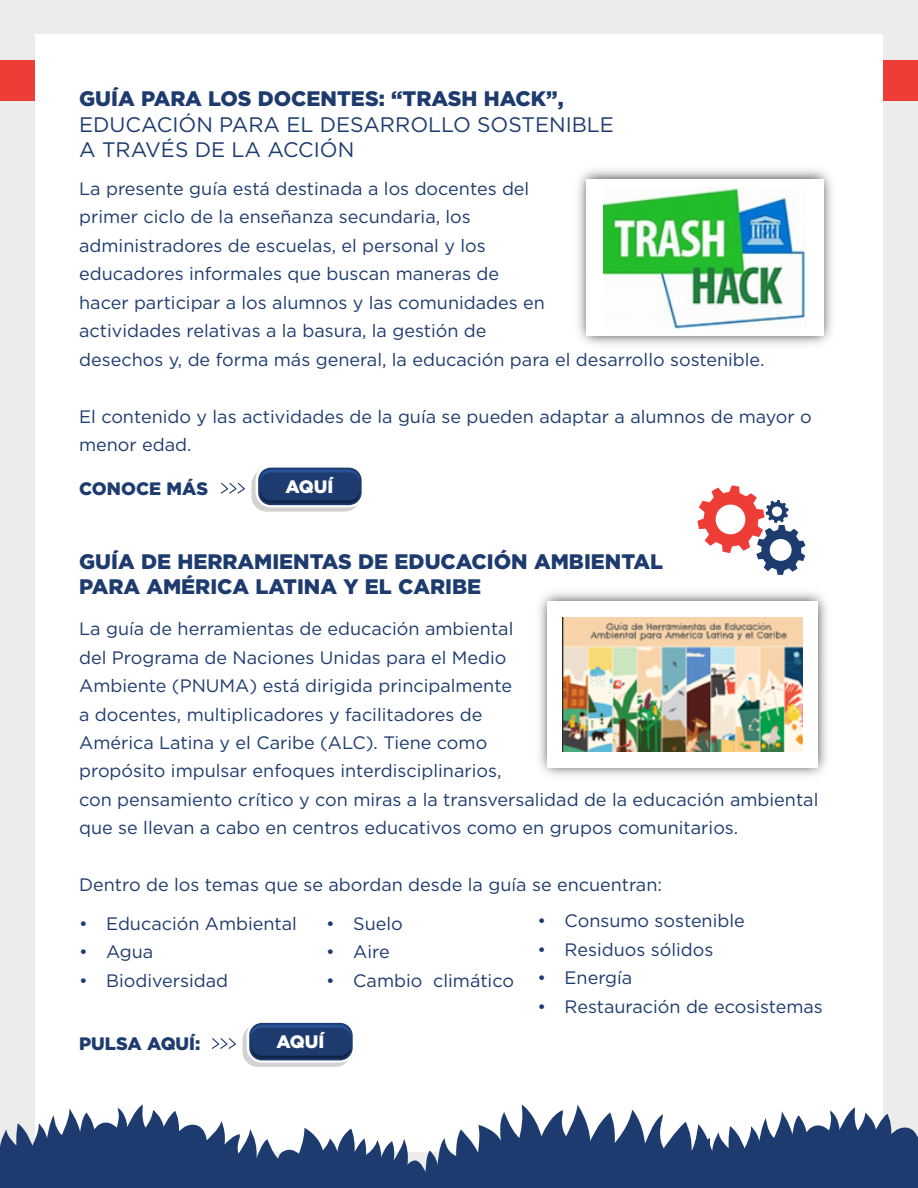
<style>
.page{position:relative;width:918px;height:1188px;background:#ececeb}
.page>*{position:absolute;margin:0;border:0;box-sizing:border-box;transform-origin:0 0}
.t1{font:900 21px/25.2px "Gotham";color:#1d3b6e}
.t2{font:21px/25.2px "Gotham";color:#1d3b6e}
.t3{font:18px/28.5px "Gotham";color:#1d3b6e}
.t4{font:900 18px "Gotham";color:#1d3b6e}
.t5{font:900 18px "Gotham";color:#fff}
</style>
<div class="page">
<div style="left:0;top:61px;width:918px;height:40px;background:#ee3d36"></div>
<div style="left:35px;top:35px;width:848px;height:1117px;background:#fff"></div>
<svg style="left:0;top:1104px;width:918px;height:84px;fill:#1d3b6e"></svg>
<svg style="left:251px;top:469px;width:109px;height:43px"></svg>
<svg style="left:256px;top:465px;width:108px;height:42px"></svg>
<svg style="left:258px;top:468px;width:104px;height:37px;background:#254273"></svg>
<svg style="left:220px;top:482px;width:25px;height:12px"></svg>
<svg style="left:242px;top:1024px;width:109px;height:43px"></svg>
<svg style="left:247px;top:1020px;width:108px;height:43px"></svg>
<svg style="left:249px;top:1023px;width:104px;height:37px;background:#254273"></svg>
<svg style="left:211px;top:1038px;width:25px;height:11px"></svg>
<img style="left:539px;top:592px;width:288px;height:184px">
<div style="left:547px;top:601px;width:271px;height:166px;background:#fff"></div>
<img style="left:563px;top:617px;width:239px;height:134px">
<img style="left:578px;top:169px;width:254px;height:176px">
<div style="left:586px;top:179px;width:238px;height:157px;background:#fff"></div>
<img style="left:603px;top:187px;width:203px;height:141px">
<svg style="left:697px;top:485px;width:109px;height:90px"></svg>
<p class="t1" style="left:79px;top:86px;width:486px">GUÍA PARA LOS DOCENTES: “TRASH HACK”,</p>
<p class="t2" style="left:79px;top:111px;width:536px">EDUCACIÓN PARA EL DESARROLLO SOSTENIBLE<br>A TRAVÉS DE LA ACCIÓN</p>
<p class="t3" style="left:79px;top:174px;width:687px">La presente guía está destinada a los docentes del<br>primer ciclo de la enseñanza secundaria, los<br>administradores de escuelas, el personal y los<br>educadores informales que buscan maneras de<br>hacer participar a los alumnos y las comunidades en<br>actividades relativas a la basura, la gestión de<br>desechos y, de forma más general, la educación para el desarrollo sostenible.</p>
<p class="t3" style="left:79px;top:402px;width:734px">El contenido y las actividades de la guía se pueden adaptar a alumnos de mayor o menor edad.</p>
<p class="t4" style="left:79px;top:476px;width:130px">CONOCE MÁS</p>
<p class="t5" style="left:285px;top:474px;width:49px">AQUÍ</p>
<p class="t1" style="left:79px;top:548px;width:585px">GUÍA DE HERRAMIENTAS DE EDUCACIÓN AMBIENTAL<br>PARA AMÉRICA LATINA Y EL CARIBE</p>
<p class="t3" style="left:79px;top:614px;width:741px">La guía de herramientas de educación ambiental<br>del Programa de Naciones Unidas para el Medio<br>Ambiente (PNUMA) está dirigida principalmente<br>a docentes, multiplicadores y facilitadores de<br>América Latina y el Caribe (ALC). Tiene como<br>propósito impulsar enfoques interdisciplinarios,<br>con pensamiento crítico y con miras a la transversalidad de la educación ambiental que se llevan a cabo en centros educativos como en grupos comunitarios.</p>
<p class="t3" style="left:79px;top:870px;width:584px">Dentro de los temas que se abordan desde la guía se encuentran:</p>
<p class="t3" style="left:79px;top:909px;width:219px">• Educación Ambiental</p>
<p class="t3" style="left:79px;top:937px;width:76px">• Agua</p>
<p class="t3" style="left:79px;top:966px;width:151px">• Biodiversidad</p>
<p class="t3" style="left:538px;top:906px;width:209px">• Consumo sostenible</p>
<p class="t3" style="left:538px;top:935px;width:177px">• Residuos sólidos</p>
<p class="t3" style="left:538px;top:963px;width:96px">• Energía</p>
<p class="t3" style="left:538px;top:992px;width:287px">• Restauración de ecosistemas</p>
<p class="t3" style="left:326px;top:909px;width:78px">• Suelo</p>
<p class="t3" style="left:326px;top:937px;width:65px">• Aire</p>
<p class="t3" style="left:326px;top:966px;width:189px">• Cambio climático</p>
<p class="t4" style="left:79px;top:1032px;width:123px">PULSA AQUÍ:</p>
<p class="t5" style="left:276px;top:1029px;width:49px">AQUÍ</p>
</div>
